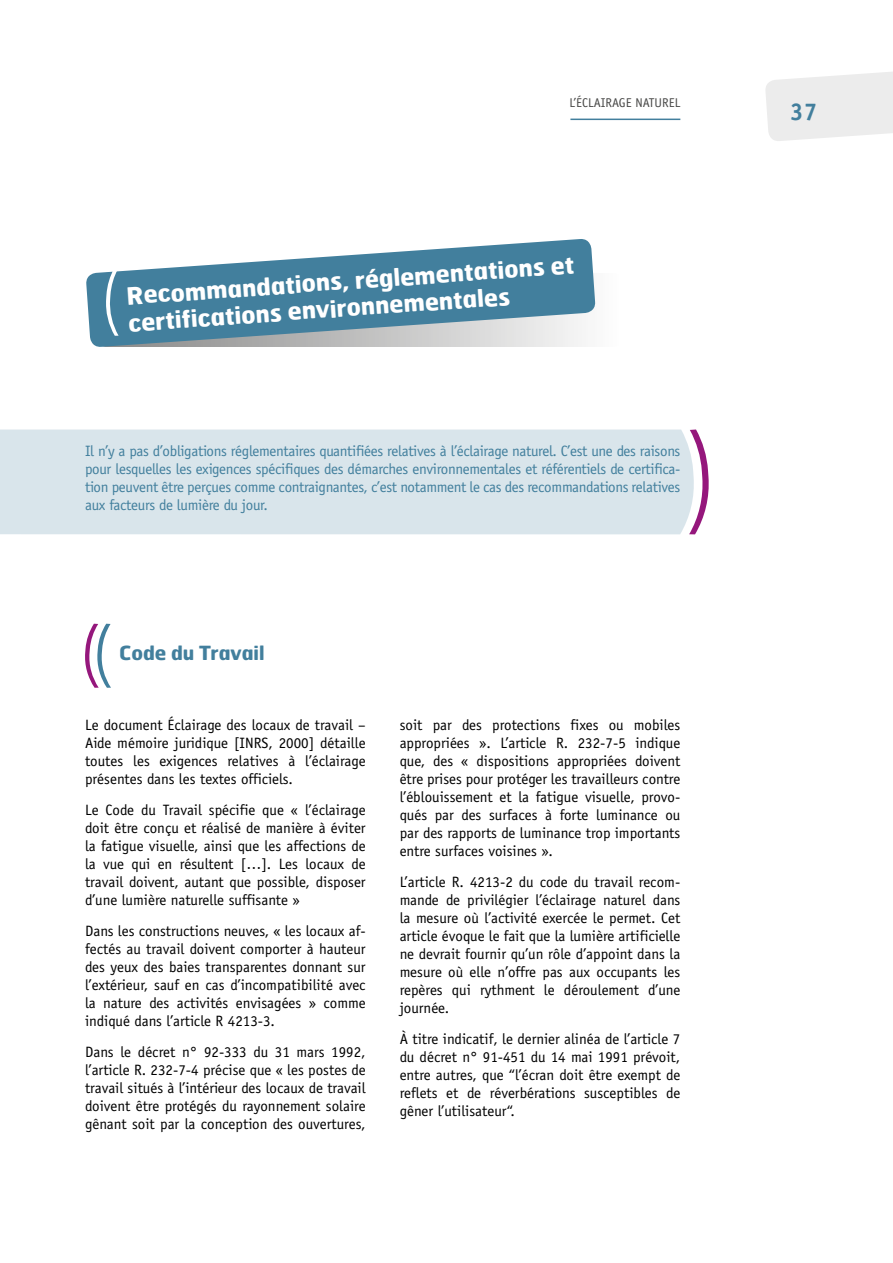
<style>
.page{position:relative;width:893px;height:1263px;background:#fff}
.page>*{position:absolute;margin:0;border:0;box-sizing:border-box;transform-origin:0 0}
.t1{font:700 24.3px "Officina Sans";color:#427f9d}
.t2{font:700 24px/27px "Hermes";color:#fff}
.t3{font:700 19.5px "Hermes";color:#427f9d}
.t4{font:15px/18px "Officina Sans";color:#000;text-align:justify}
.t5{font:15px/18px "Officina Sans";letter-spacing:-.02em;color:#427f9d;text-align:justify}
.t6{font:12.75px "Officina Sans";color:#484847}
</style>
<div class="page">
<svg style="left:765px;top:72px;width:128px;height:69px;background:#eee"></svg>
<hr style="left:570px;top:119px;width:110px;height:1px;background:#427f9d">
<div style="left:0;top:429px;width:689px;height:105px;background:#d9e5eb"></div>
<svg style="left:689px;top:429px;width:20px;height:105px"></svg>
<svg style="left:86px;top:239px;width:510px;height:108px;fill:#427f9d"></svg>
<svg style="left:105px;top:268px;width:14px;height:68px"></svg>
<svg style="left:85px;top:624px;width:26px;height:64px"></svg>
<p class="t6" style="left:569px;top:95px;width:113px">L’ÉCLAIRAGE NATUREL</p>
<h2 class="t2" style="left:125px;top:282px;width:450px;rotate:-4deg">Recommandations, réglementations et certifications environnementales</h2>
<p class="t5" style="left:85px;top:442px;width:597px">Il n’y a pas d’obligations réglementaires quantifiées relatives à l’éclairage naturel. C’est une des raisons pour lesquelles les exigences spécifiques des démarches environnementales et référentiels de certifica&shy;tion peuvent être perçues comme contraignantes, c’est notamment le cas des recommandations relatives aux facteurs de lumière du jour.</p>
<h3 class="t3" style="left:119px;top:640px;width:147px">Code du Travail</h3>
<p class="t4" style="left:85px;top:716px;width:282px">Le document Éclairage des locaux de travail – Aide mémoire juridique [INRS, 2000] détaille toutes les exigences relatives à l’éclairage présentes dans les textes officiels.</p>
<p class="t4" style="left:85px;top:801px;width:282px">Le Code du Travail spécifie que « l’éclairage doit être conçu et réalisé de manière à éviter la fatigue visuelle, ainsi que les affections de la vue qui en résultent […]. Les locaux de travail doivent, autant que possible, disposer d’une lumière naturelle suffisante »</p>
<p class="t4" style="left:85px;top:922px;width:282px">Dans les constructions neuves, « les locaux af&shy;fectés au travail doivent comporter à hauteur des yeux des baies transparentes donnant sur l’extérieur, sauf en cas d’incompatibilité avec la nature des activités envisagées » comme indiqué dans l’article R 4213-3.</p>
<p class="t4" style="left:85px;top:1042px;width:282px">Dans le décret n° 92-333 du 31 mars 1992, l’article R. 232-7-4 précise que « les postes de travail situés à l’intérieur des locaux de travail doivent être protégés du rayonnement solaire gênant soit par la conception des ouvertures,</p>
<p class="t4" style="left:400px;top:716px;width:282px">soit par des protections fixes ou mobiles appropriées ». L’article R. 232-7-5 indique que, des « dispositions appropriées doivent être prises pour protéger les travailleurs contre l’éblouissement et la fatigue visuelle, provo&shy;qués par des surfaces à forte luminance ou par des rapports de luminance trop importants entre surfaces voisines ».</p>
<p class="t4" style="left:400px;top:873px;width:282px">L’article R. 4213-2 du code du travail recom&shy;mande de privilégier l’éclairage naturel dans la mesure où l’activité exercée le permet. Cet article évoque le fait que la lumière artificielle ne devrait fournir qu’un rôle d’appoint dans la mesure où elle n’offre pas aux occupants les repères qui rythment le déroulement d’une journée.</p>
<p class="t4" style="left:400px;top:1030px;width:282px">À titre indicatif, le dernier alinéa de l’article 7 du décret n° 91-451 du 14 mai 1991 prévoit, entre autres, que “l’écran doit être exempt de reflets et de réverbérations susceptibles de gêner l’utilisateur“.</p>
<h1 class="t1" style="left:790px;top:97px;width:29px">37</h1>
</div>
